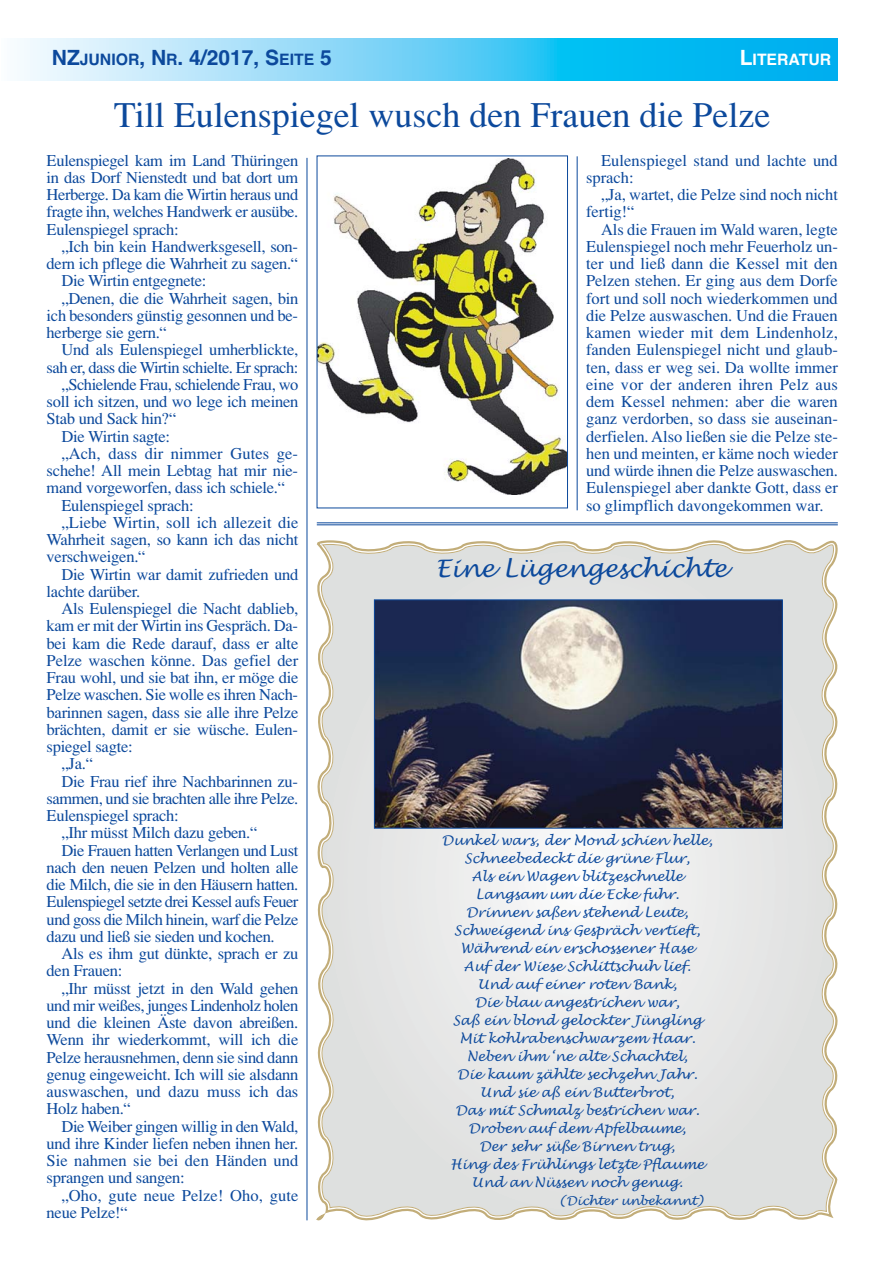
<style>
.page{position:relative;width:893px;height:1263px;background:#fff}
.page>*{position:absolute;margin:0;border:0;box-sizing:border-box;transform-origin:0 0}
.t1{font:36px "Times H Roman";color:#0c499c}
.t2{font:italic 24px "Lucida Handwriting";color:#0c499c}
.t3{font:700 21px "Helvetica";color:#0c499c}
.t4{font:16.5px/17.2px "Times H Roman";letter-spacing:-.015em;color:#0c499c;text-align:justify}
.t5{font:16.5px/17.2px "Times H Roman";letter-spacing:.005em;color:#0c499c}
.t6{font:16.5px "Times H Roman";letter-spacing:-.035em;color:#0c499c}
.t7{font:700 15.75px "Helvetica";color:#fff}
.t8{font:italic 13.2px/18px "Lucida Handwriting";color:#0c499c;text-align:center}
.t9{font:italic 12px "Lucida Handwriting";color:#0c499c}
.s1{font-size:15.75px}
.s2{font-size:21px}
</style>
<div class="page">
<svg style="left:20px;top:38px;width:817px;height:43px;background:#63d0f6"></svg>
<svg style="left:317px;top:540px;width:520px;height:681px"></svg>
<svg style="left:316px;top:1213px;width:10px;height:8px"></svg>
<img style="left:319px;top:158px;width:246px;height:337px">
<img style="left:376px;top:602px;width:404px;height:224px">
<div style="left:374px;top:600px;width:408px;height:228px;border:1px solid #0c499c"></div>
<hr style="left:317px;top:522px;width:520px;height:1px;background:#0c499c">
<hr style="left:317px;top:524px;width:520px;height:1px;background:#0c499c">
<hr style="left:307px;top:158px;width:1px;height:1062px;background:#0c499c">
<hr style="left:577px;top:156px;width:1px;height:354px;background:#0c499c">
<p class="t3" style="left:52px;top:50px;width:281px">NZ<span class="s1">JUNIOR</span>, N<span class="s1">R</span>. 4/2017, S<span class="s1">EITE</span> 5</p>
<p class="t7" style="left:739px;top:54px;width:93px"><span class="s2">L</span>ITERATUR</p>
<h1 class="t1" style="left:114px;top:103px;width:658px">Till Eulenspiegel wusch den Frauen die Pelze</h1>
<p class="t4" style="left:47px;top:153px;width:253px">Eulenspiegel kam im Land Thüringen in das Dorf Nienstedt und bat dort um Herberge. Da kam die Wirtin heraus und fragte ihn, welches Handwerk er ausübe.<br>Eulenspiegel sprach:</p>
<p class="t4" style="left:61px;top:239px;width:238px">„Ich bin kein Handwerksgesell, son-</p>
<p class="t4" style="left:47px;top:257px;width:253px">dern ich pflege die Wahrheit zu sagen.“</p>
<p class="t4" style="left:61px;top:274px;width:146px">Die Wirtin entgegnete:</p>
<p class="t4" style="left:61px;top:291px;width:238px">„Denen, die die Wahrheit sagen, bin</p>
<p class="t4" style="left:47px;top:308px;width:253px">ich besonders günstig gesonnen und be-</p>
<p class="t4" style="left:47px;top:326px;width:122px">herberge sie gern.“</p>
<p class="t4" style="left:61px;top:343px;width:238px">Und als Eulenspiegel umherblickte,</p>
<p class="t4" style="left:47px;top:360px;width:253px">sah er, dass die Wirtin schielte. Er sprach:</p>
<p class="t4" style="left:61px;top:377px;width:238px">„Schielende Frau, schielende Frau, wo</p>
<p class="t4" style="left:47px;top:395px;width:253px">soll ich sitzen, und wo lege ich meinen</p>
<p class="t4" style="left:47px;top:412px;width:131px">Stab und Sack hin?“</p>
<p class="t4" style="left:61px;top:429px;width:110px">Die Wirtin sagte:</p>
<p class="t5" style="left:61px;top:446px;width:238px">„Ach, dass dir nimmer Gutes ge-</p>
<p class="t4" style="left:47px;top:464px;width:253px">schehe! All mein Lebtag hat mir nie-</p>
<p class="t4" style="left:47px;top:481px;width:240px">mand vorgeworfen, dass ich schiele.“</p>
<p class="t4" style="left:61px;top:498px;width:134px">Eulenspiegel sprach:</p>
<p class="t5" style="left:61px;top:515px;width:238px">„Liebe Wirtin, soll ich allezeit die</p>
<p class="t4" style="left:47px;top:533px;width:253px">Wahrheit sagen, so kann ich das nicht</p>
<p class="t4" style="left:47px;top:550px;width:100px">verschweigen.“</p>
<p class="t4" style="left:61px;top:567px;width:238px">Die Wirtin war damit zufrieden und</p>
<p class="t4" style="left:47px;top:584px;width:95px">lachte darüber.</p>
<p class="t4" style="left:61px;top:602px;width:238px">Als Eulenspiegel die Nacht dablieb,</p>
<p class="t4" style="left:47px;top:619px;width:253px">kam er mit der Wirtin ins Gespräch. Da-</p>
<p class="t4" style="left:47px;top:636px;width:253px">bei kam die Rede darauf, dass er alte</p>
<p class="t4" style="left:47px;top:653px;width:253px">Pelze waschen könne. Das gefiel der</p>
<p class="t4" style="left:47px;top:671px;width:253px">Frau wohl, und sie bat ihn, er möge die</p>
<p class="t4" style="left:47px;top:688px;width:253px">Pelze waschen. Sie wolle es ihren Nach-</p>
<p class="t4" style="left:47px;top:705px;width:253px">barinnen sagen, dass sie alle ihre Pelze</p>
<p class="t4" style="left:47px;top:722px;width:253px">brächten, damit er sie wüsche. Eulen-</p>
<p class="t4" style="left:47px;top:740px;width:88px">spiegel sagte:</p>
<p class="t4" style="left:61px;top:757px;width:33px">„Ja.“</p>
<p class="t4" style="left:61px;top:774px;width:238px">Die Frau rief ihre Nachbarinnen zu-</p>
<p class="t4" style="left:47px;top:791px;width:253px">sammen, und sie brachten alle ihre Pelze.</p>
<p class="t4" style="left:47px;top:809px;width:134px">Eulenspiegel sprach:</p>
<p class="t4" style="left:61px;top:826px;width:197px">„Ihr müsst Milch dazu geben.“</p>
<p class="t4" style="left:61px;top:843px;width:238px">Die Frauen hatten Verlangen und Lust</p>
<p class="t4" style="left:47px;top:860px;width:253px">nach den neuen Pelzen und holten alle</p>
<p class="t4" style="left:47px;top:878px;width:253px">die Milch, die sie in den Häusern hatten.</p>
<p class="t6" style="left:47px;top:896px;width:253px">Eulenspiegel setzte drei Kessel aufs Feuer</p>
<p class="t4" style="left:47px;top:912px;width:253px">und goss die Milch hinein, warf die Pelze</p>
<p class="t4" style="left:47px;top:929px;width:229px">dazu und ließ sie sieden und kochen.</p>
<p class="t4" style="left:61px;top:947px;width:238px">Als es ihm gut dünkte, sprach er zu</p>
<p class="t4" style="left:47px;top:964px;width:77px">den Frauen:</p>
<p class="t4" style="left:61px;top:981px;width:238px">„Ihr müsst jetzt in den Wald gehen</p>
<p class="t4" style="left:47px;top:998px;width:253px">und mir weißes, junges Lindenholz holen</p>
<p class="t4" style="left:47px;top:1016px;width:253px">und die kleinen Äste davon abreißen.</p>
<p class="t4" style="left:47px;top:1033px;width:253px">Wenn ihr wiederkommt, will ich die</p>
<p class="t4" style="left:47px;top:1050px;width:253px">Pelze herausnehmen, denn sie sind dann</p>
<p class="t4" style="left:47px;top:1067px;width:253px">genug eingeweicht. Ich will sie alsdann</p>
<p class="t4" style="left:47px;top:1085px;width:253px">auswaschen, und dazu muss ich das</p>
<p class="t4" style="left:47px;top:1102px;width:86px">Holz haben.“</p>
<p class="t4" style="left:61px;top:1119px;width:238px">Die Weiber gingen willig in den Wald,</p>
<p class="t4" style="left:47px;top:1137px;width:253px">und ihre Kinder liefen neben ihnen her.</p>
<p class="t5" style="left:47px;top:1154px;width:253px">Sie nahmen sie bei den Händen und</p>
<p class="t4" style="left:47px;top:1171px;width:140px">sprangen und sangen:</p>
<p class="t5" style="left:61px;top:1188px;width:238px">„Oho, gute neue Pelze! Oho, gute</p>
<p class="t4" style="left:47px;top:1206px;width:83px">neue Pelze!“</p>
<p class="t5" style="left:586px;top:153px;width:253px;text-indent:15px">Eulenspiegel stand und lachte und sprach:</p>
<p class="t4" style="left:586px;top:188px;width:253px;text-indent:15px">„Ja, wartet, die Pelze sind noch nicht fertig!“</p>
<p class="t4" style="left:586px;top:222px;width:253px;text-indent:15px">Als die Frauen im Wald waren, legte Eulenspiegel noch mehr Feuerholz un&shy;ter und ließ dann die Kessel mit den Pelzen stehen. Er ging aus dem Dorfe fort und soll noch wiederkommen und die Pelze auswaschen. Und die Frauen kamen wieder mit dem Lindenholz, fanden Eulenspiegel nicht und glaub&shy;ten, dass er weg sei. Da wollte immer eine vor der anderen ihren Pelz aus dem Kessel nehmen: aber die waren ganz verdorben, so dass sie auseinan&shy;derfielen. Also ließen sie die Pelze ste&shy;hen und meinten, er käme noch wieder und würde ihnen die Pelze auswaschen.<br>Eulenspiegel aber dankte Gott, dass er so glimpflich davongekommen war.</p>
<h2 class="t2" style="left:435px;top:557px;width:293px">Eine Lügengeschichte</h2>
<p class="t8" style="left:442px;top:833px;width:272px">Dunkel wars, der Mond schien helle,<br>Schneebedeckt die grüne Flur,<br>Als ein Wagen blitzeschnelle<br>Langsam um die Ecke fuhr.<br>Drinnen saßen stehend Leute,<br>Schweigend ins Gespräch vertieft,<br>Während ein erschossener Hase<br>Auf der Wiese Schlittschuh lief.<br>Und auf einer roten Bank,<br>Die blau angestrichen war,<br>Saß ein blond gelockter Jüngling<br>Mit kohlrabenschwarzem Haar.<br>Neben ihm ‘ne alte Schachtel,<br>Die kaum zählte sechzehn Jahr.<br>Und sie aß ein Butterbrot,<br>Das mit Schmalz bestrichen war.<br>Droben auf dem Apfelbaume,<br>Der sehr süße Birnen trug,<br>Hing des Frühlings letzte Pflaume<br>Und an Nüssen noch genug.</p>
<p class="t9" style="left:558px;top:1195px;width:146px">(Dichter unbekannt)</p>
</div>
